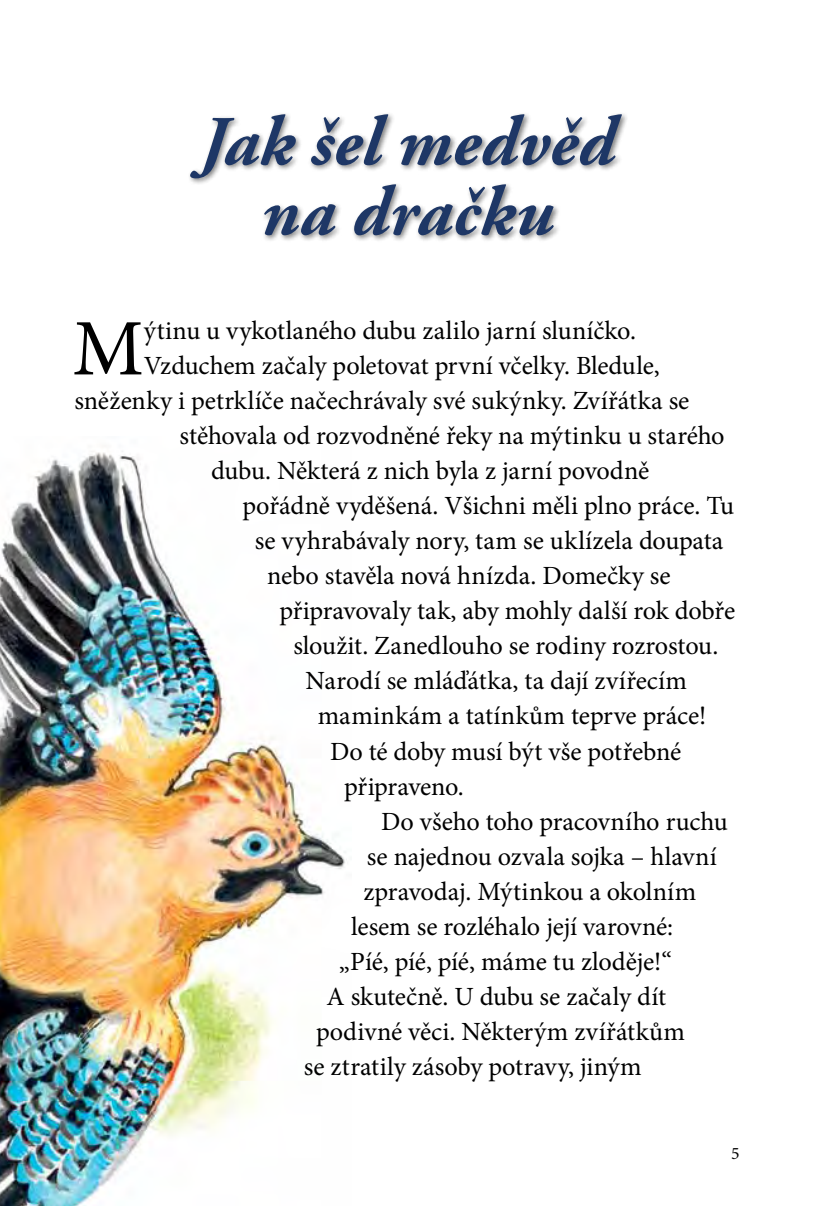
<style>
.page{position:relative;width:824px;height:1206px;background:#fff}
.page>*{position:absolute;margin:0;border:0;box-sizing:border-box;transform-origin:0 0}
.t1{font:80.15px "Minion Pro";color:#000}
.t2{font:italic 700 70px/70px "Adobe Garamond Pro";letter-spacing:.005em;color:#1e3766;text-align:center}
.t3{font:26.25px "Minion Pro";letter-spacing:-.005em;color:#000}
.t4{font:17.5px "Minion Pro";color:#000}
</style>
<div class="page">
<img style="left:0;top:451px;width:346px;height:754px">
<div style="left:188px;top:112px;width:441px;height:130px;background:#000;opacity:.5"></div>
<h2 class="t2" style="left:199px;top:108px;width:416px">Jak šel medvěd na dračku</h2>
<h1 class="t1" style="left:72px;top:295px;width:73px">M</h1>
<p class="t3" style="left:144px;top:313px;width:494px">ýtinu u vykotlaného dubu zalilo jarní sluníčko.</p>
<p class="t3" style="left:144px;top:348px;width:517px">Vzduchem začaly poletovat první včelky. Bledule,</p>
<p class="t3" style="left:74px;top:383px;width:616px">sněženky i petrklíče načechrávaly své sukýnky. Zvířátka se</p>
<p class="t3" style="left:179px;top:418px;width:546px">stěhovala od rozvodněné řeky na mýtinku u starého</p>
<p class="t3" style="left:211px;top:453px;width:440px">dubu. Některá z nich byla z jarní povodně</p>
<p class="t3" style="left:242px;top:488px;width:493px">pořádně vyděšená. Všichni měli plno práce. Tu</p>
<p class="t3" style="left:255px;top:523px;width:470px">se vyhrabávaly nory, tam se uklízela doupata</p>
<p class="t3" style="left:267px;top:558px;width:405px">nebo stavěla nová hnízda. Domečky se</p>
<p class="t3" style="left:279px;top:593px;width:457px">připravovaly tak, aby mohly další rok dobře</p>
<p class="t3" style="left:293px;top:628px;width:426px">sloužit. Zanedlouho se rodiny rozrostou.</p>
<p class="t3" style="left:305px;top:663px;width:383px">Narodí se mláďátka, ta dají zvířecím</p>
<p class="t3" style="left:318px;top:698px;width:390px">maminkám a tatínkům teprve práce!</p>
<p class="t3" style="left:330px;top:733px;width:352px">Do té doby musí být vše potřebné</p>
<p class="t3" style="left:344px;top:768px;width:121px">připraveno.</p>
<p class="t3" style="left:381px;top:803px;width:348px">Do všeho toho pracovního ruchu</p>
<p class="t3" style="left:367px;top:838px;width:351px">se najednou ozvala sojka – hlavní</p>
<p class="t3" style="left:363px;top:873px;width:334px">zpravodaj. Mýtinkou a okolním</p>
<p class="t3" style="left:351px;top:908px;width:323px">lesem se rozléhalo její varovné:</p>
<p class="t3" style="left:339px;top:943px;width:334px">„Píé, píé, píé, máme tu zloděje!“</p>
<p class="t3" style="left:326px;top:978px;width:341px">A skutečně. U dubu se začaly dít</p>
<p class="t3" style="left:316px;top:1013px;width:370px">podivné věci. Některým zvířátkům</p>
<p class="t3" style="left:304px;top:1048px;width:339px">se ztratily zásoby potravy, jiným</p>
<p class="t4" style="left:731px;top:1141px;width:10px">5</p>
</div>
